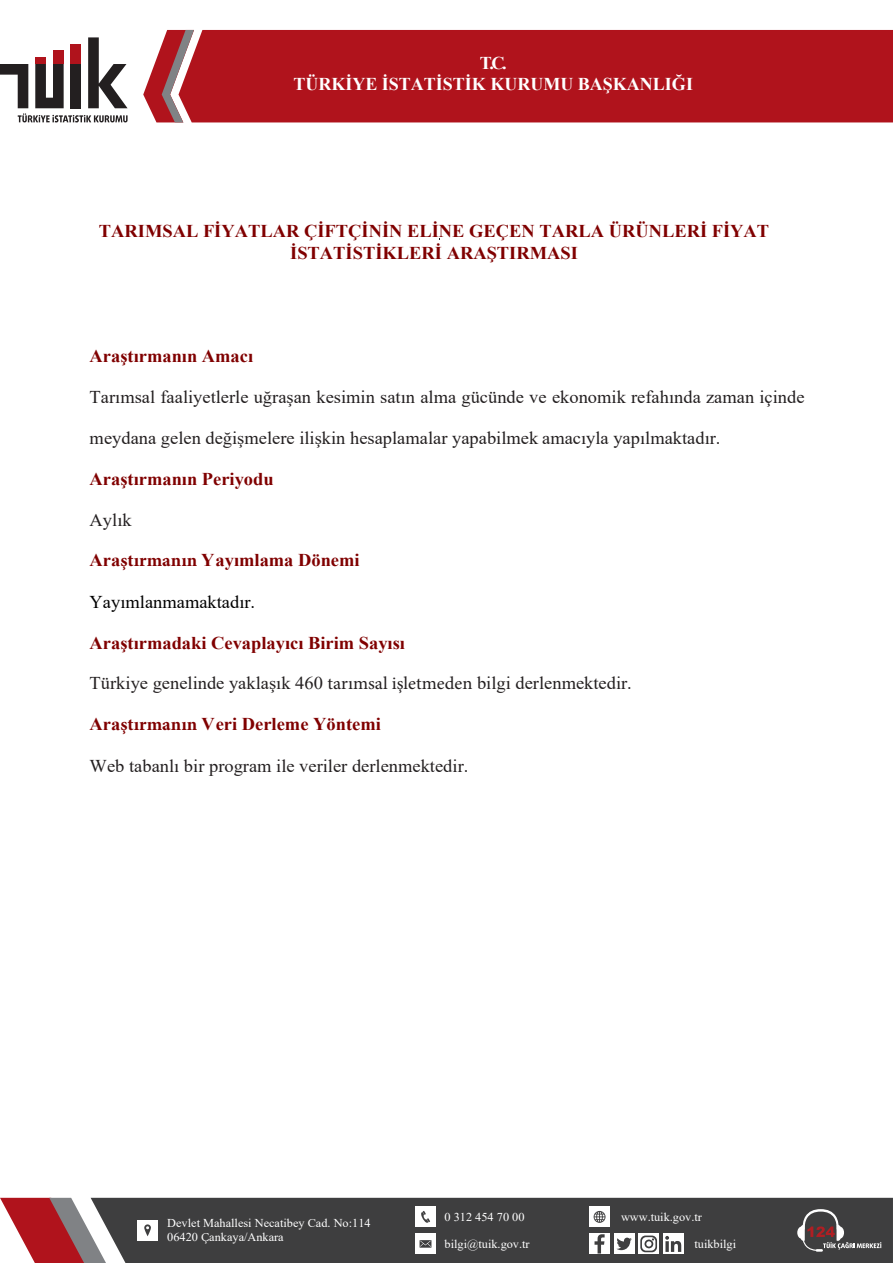
<style>
.page{position:relative;width:893px;height:1263px;background:#fff}
.page>*{position:absolute;margin:0;border:0;box-sizing:border-box;transform-origin:0 0}
.t1{font:18px "Times New Roman";color:#231f20}
.t2{font:700 18px/21.6px "Times New Roman";color:#800000;text-align:center}
.t3{font:700 18px/21.6px "Times New Roman";color:#fff;text-align:center}
.t4{font:18px "Times New Roman";color:#000}
.t5{font:12px/14.4px "Times New Roman";color:#fff}
.s1{font-family:"Minion Pro"}
</style>
<div class="page">
<svg style="left:0;top:1198px;width:91px;height:65px"></svg>
<div style="left:143px;top:30px;width:750px;height:92px;background:#b0131c"></div>
<svg style="left:162px;top:30px;width:32px;height:92px"></svg>
<div style="left:91px;top:1198px;width:802px;height:65px;background:#3e3e3f"></div>
<svg style="left:0;top:37px;width:128px;height:85px"></svg>
<div style="left:589px;top:1206px;width:21px;height:21px;background:#fff"></div>
<svg style="left:594px;top:1211px;width:11px;height:12px"></svg>
<div style="left:137px;top:1220px;width:21px;height:21px;background:#fff"></div>
<svg style="left:144px;top:1224px;width:7px;height:12px"></svg>
<div style="left:415px;top:1233px;width:21px;height:21px;background:#fff"></div>
<svg style="left:420px;top:1240px;width:11px;height:8px"></svg>
<div style="left:415px;top:1206px;width:21px;height:21px;background:#fff"></div>
<svg style="left:421px;top:1211px;width:9px;height:12px"></svg>
<svg style="left:797px;top:1209px;width:84px;height:43px;background:#5c5657"></svg>
<div style="left:638px;top:1233px;width:21px;height:21px;background:#fff"></div>
<svg style="left:640px;top:1235px;width:17px;height:17px"></svg>
<div style="left:589px;top:1233px;width:21px;height:21px;background:#fff"></div>
<svg style="left:594px;top:1234px;width:11px;height:19px"></svg>
<div style="left:663px;top:1233px;width:21px;height:21px;background:#fff"></div>
<svg style="left:665px;top:1236px;width:16px;height:16px"></svg>
<div style="left:614px;top:1233px;width:20px;height:21px;background:#fff"></div>
<svg style="left:616px;top:1237px;width:16px;height:13px"></svg>
<p class="t3" style="left:293px;top:51px;width:401px">T.C.<br>TÜRKİYE İSTATİSTİK KURUMU BAŞKANLIĞI</p>
<p class="t2" style="left:99px;top:220px;width:672px">TARIMSAL FİYATLAR ÇİFTÇİNİN ELİNE GEÇEN TARLA ÜRÜNLERİ FİYAT<br>İSTATİSTİKLERİ ARAŞTIRMASI</p>
<p class="t2" style="left:90px;top:345px;width:165px">Araştırmanın Amacı</p>
<p class="t1" style="left:90px;top:384px;width:716px">Tarımsal faaliyetlerle uğraşan kesimin satın alma gücünde ve ekonomik refahında zaman içinde</p>
<p class="t1" style="left:90px;top:425px;width:632px">meydana gelen değişmelere ilişkin hesaplamalar yapabilmek amacıyla yapılmaktadır.</p>
<p class="t2" style="left:90px;top:468px;width:186px">Araştırmanın Periyodu</p>
<p class="t1" style="left:90px;top:507px;width:44px">Aylık</p>
<p class="t2" style="left:90px;top:549px;width:272px">Ara<span class="s1">ştırmanın</span> Yayımlama Dönemi</p>
<p class="t4" style="left:90px;top:589px;width:167px">Yayımlanmamaktadır.</p>
<p class="t2" style="left:90px;top:632px;width:317px">Araştırmadaki Cevaplayıcı Birim Sayısı</p>
<p class="t1" style="left:90px;top:670px;width:544px">Türkiye genelinde yaklaşık 460 <span class="s1">tarımsal işletmeden</span> bilgi derlenmektedir.</p>
<p class="t2" style="left:90px;top:713px;width:293px">Ara<span class="s1">ştırmanın</span> Veri Derleme Yöntemi</p>
<p class="t1" style="left:90px;top:754px;width:380px">Web tabanlı bir program ile veriler derlenmektedir.</p>
<p class="t5" style="left:167px;top:1215px;width:205px">Devlet Mahallesi Necatibey Cad. No:114<br>06420 <span class="s1">Ç</span>ankaya/Ankara</p>
<p class="t5" style="left:621px;top:1209px;width:83px">www.tuik.gov.tr</p>
<p class="t5" style="left:445px;top:1209px;width:81px">0 312 454 70 00</p>
<p class="t5" style="left:445px;top:1236px;width:87px">bilgi@tuik.gov.tr</p>
<p class="t5" style="left:694px;top:1236px;width:43px">tuikbilgi</p>
</div>
